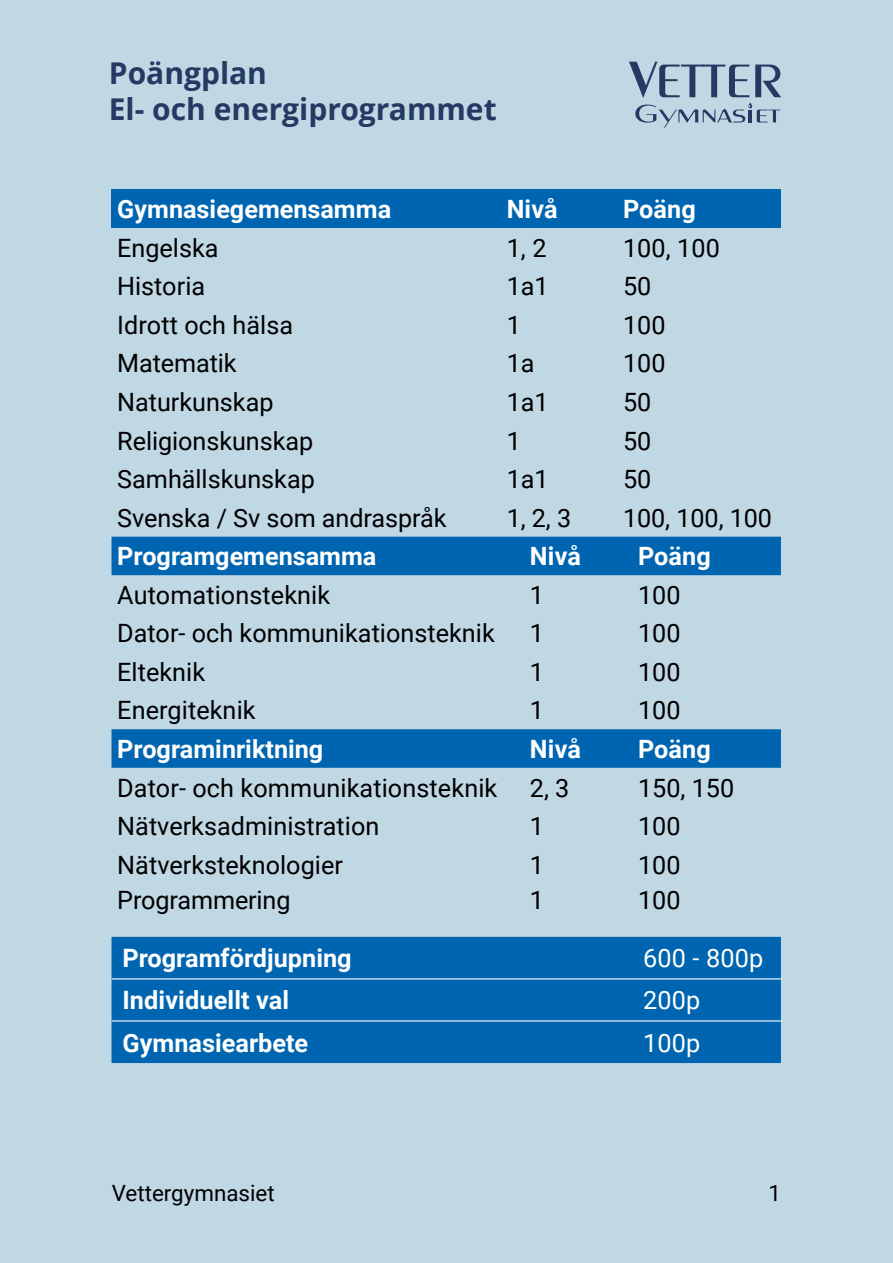
<style>
.page{position:relative;width:893px;height:1263px;background:#c0d7e4}
.page>*{position:absolute;margin:0;border:0;box-sizing:border-box;transform-origin:0 0}
.t1{font:700 30px/36px "Open Sans";color:#243a63}
.t2{font:700 25.35px "Roboto";color:#fff}
.t3{font:25.35px "Roboto";letter-spacing:.005em;color:#fff}
.t4{font:25.2px "Roboto";color:#000}
.t5{font:700 25.2px "Roboto";color:#fff}
.t6{font:25.2px "Roboto";color:#fff}
.t7{font:22.35px "Roboto";color:#000}
</style>
<div class="page">
<svg style="left:629px;top:62px;width:152px;height:66px"></svg>
<div style="left:112px;top:189px;width:669px;height:39px;background:#0065b0"></div>
<svg style="left:112px;top:537px;width:669px;height:231px"></svg>
<div style="left:112px;top:937px;width:669px;height:126px;background:#0065b0"></div>
<hr style="left:112px;top:978px;width:669px;height:2px;background:#c8dbe7">
<hr style="left:112px;top:1020px;width:669px;height:2px;background:#c8dbe7">
<p class="t1" style="left:109px;top:59px;width:389px">Poängplan<br>El- och energiprogrammet</p>
<p class="t5" style="left:117px;top:199px;width:275px">Gymnasiegemensamma</p>
<p class="t5" style="left:507px;top:199px;width:52px">Nivå</p>
<p class="t5" style="left:623px;top:199px;width:74px">Poäng</p>
<p class="t4" style="left:117px;top:238px;width:103px">Engelska</p>
<p class="t4" style="left:507px;top:238px;width:41px">1, 2</p>
<p class="t4" style="left:623px;top:238px;width:98px">100, 100</p>
<p class="t4" style="left:117px;top:276px;width:89px">Historia</p>
<p class="t4" style="left:507px;top:276px;width:44px">1a1</p>
<p class="t4" style="left:623px;top:276px;width:30px">50</p>
<p class="t4" style="left:117px;top:315px;width:177px">Idrott och hälsa</p>
<p class="t4" style="left:507px;top:315px;width:16px">1</p>
<p class="t4" style="left:623px;top:315px;width:44px">100</p>
<p class="t4" style="left:117px;top:353px;width:121px">Matematik</p>
<p class="t4" style="left:507px;top:353px;width:29px">1a</p>
<p class="t4" style="left:623px;top:353px;width:44px">100</p>
<p class="t4" style="left:117px;top:392px;width:158px">Naturkunskap</p>
<p class="t4" style="left:507px;top:392px;width:44px">1a1</p>
<p class="t4" style="left:623px;top:392px;width:30px">50</p>
<p class="t4" style="left:117px;top:431px;width:197px">Religionskunskap</p>
<p class="t4" style="left:507px;top:431px;width:16px">1</p>
<p class="t4" style="left:623px;top:431px;width:30px">50</p>
<p class="t4" style="left:117px;top:469px;width:199px">Samhällskunskap</p>
<p class="t4" style="left:507px;top:469px;width:43px">1a1</p>
<p class="t4" style="left:623px;top:469px;width:30px">50</p>
<p class="t4" style="left:117px;top:508px;width:331px">Svenska / Sv som andraspråk</p>
<p class="t4" style="left:507px;top:508px;width:66px">1, 2, 3</p>
<p class="t4" style="left:623px;top:508px;width:151px">100, 100, 100</p>
<p class="t5" style="left:117px;top:546px;width:261px">Programgemensamma</p>
<p class="t5" style="left:530px;top:546px;width:52px">Nivå</p>
<p class="t5" style="left:638px;top:546px;width:74px">Poäng</p>
<p class="t4" style="left:117px;top:585px;width:215px">Automationsteknik</p>
<p class="t4" style="left:530px;top:585px;width:16px">1</p>
<p class="t4" style="left:638px;top:585px;width:44px">100</p>
<p class="t4" style="left:117px;top:623px;width:379px">Dator- och kommunikationsteknik</p>
<p class="t4" style="left:530px;top:623px;width:16px">1</p>
<p class="t4" style="left:638px;top:623px;width:44px">100</p>
<p class="t4" style="left:117px;top:662px;width:89px">Elteknik</p>
<p class="t4" style="left:530px;top:662px;width:16px">1</p>
<p class="t4" style="left:638px;top:662px;width:44px">100</p>
<p class="t4" style="left:117px;top:700px;width:140px">Energiteknik</p>
<p class="t4" style="left:530px;top:700px;width:16px">1</p>
<p class="t4" style="left:638px;top:700px;width:44px">100</p>
<p class="t5" style="left:117px;top:739px;width:207px">Programinriktning</p>
<p class="t5" style="left:530px;top:739px;width:52px">Nivå</p>
<p class="t5" style="left:638px;top:739px;width:74px">Poäng</p>
<p class="t4" style="left:117px;top:778px;width:382px">Dator- och kommunikationsteknik</p>
<p class="t4" style="left:530px;top:778px;width:41px">2, 3</p>
<p class="t4" style="left:638px;top:778px;width:98px">150, 150</p>
<p class="t4" style="left:117px;top:816px;width:264px">Nätverksadministration</p>
<p class="t4" style="left:530px;top:816px;width:16px">1</p>
<p class="t4" style="left:638px;top:816px;width:44px">100</p>
<p class="t4" style="left:117px;top:855px;width:227px">Nätverksteknologier</p>
<p class="t4" style="left:530px;top:855px;width:16px">1</p>
<p class="t4" style="left:638px;top:855px;width:44px">100</p>
<p class="t4" style="left:117px;top:890px;width:175px">Programmering</p>
<p class="t4" style="left:530px;top:890px;width:16px">1</p>
<p class="t4" style="left:638px;top:890px;width:44px">100</p>
<p class="t2" style="left:122px;top:948px;width:231px">Programfördjupning</p>
<p class="t3" style="left:643px;top:948px;width:122px">600 - 800p</p>
<p class="t2" style="left:122px;top:990px;width:168px">Individuellt val</p>
<p class="t6" style="left:643px;top:990px;width:59px">200p</p>
<p class="t2" style="left:122px;top:1032px;width:187px">Gymnasiearbete</p>
<p class="t3" style="left:643px;top:1032px;width:59px">100p</p>
<p class="t7" style="left:112px;top:1184px;width:164px">Vettergymnasiet</p>
<p class="t7" style="left:769px;top:1184px;width:14px">1</p>
</div>
